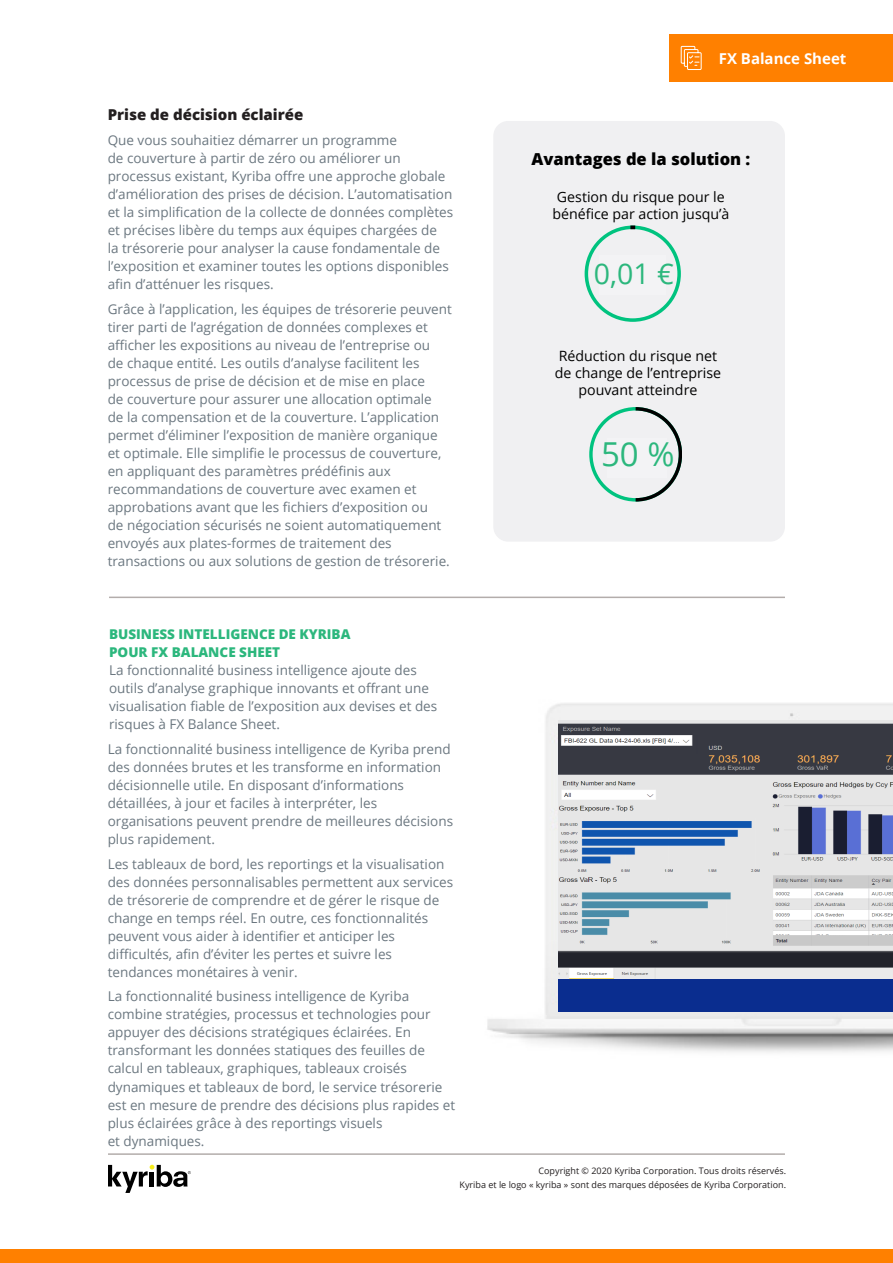
<style>
.page{position:relative;width:893px;height:1263px;background:#fff}
.page>*{position:absolute;margin:0;border:0;box-sizing:border-box;transform-origin:0 0}
.t1{font:33px "Open Sans";color:#2cb77d}
.t2{font:31.35px "Open Sans";color:#00c37f}
.t3{font:30.75px "Open Sans";color:#00c37f}
.t4{font:28.5px "Open Sans";color:#2cb77d}
.t5{font:800 16.5px "Open Sans";color:#000}
.t6{font:800 15px "Open Sans";color:#231f20}
.t7{font:700 15px "Open Sans";color:#fff}
.t8{font:14.25px/17.4px "Open Sans";color:#000;text-align:center}
.t9{font:13.5px/18px "Open Sans";color:#6b7780}
.t10{font:800 13.5px/18px "Open Sans";color:#2cb77d}
.t11{font:9px/13.8px "Open Sans";color:#231f20;text-align:right}
</style>
<div class="page">
<svg style="left:108px;top:1165px;width:83px;height:28px"></svg>
<img style="left:487px;top:703px;width:406px;height:350px">
<div style="left:0;top:1249px;width:893px;height:14px;background:#ff8000"></div>
<div style="left:669px;top:35px;width:224px;height:47px;background:#ff8000"></div>
<hr style="left:108px;top:1153px;width:677px;height:2px;background:#b3adab">
<svg style="left:680px;top:46px;width:22px;height:24px"></svg>
<div style="left:493px;top:121px;width:292px;height:421px;background:#f0f0f2;border-radius:15px"></div>
<div style="left:585px;top:226px;width:96px;height:96px;border:4px solid #00c37f;border-radius:50%"></div>
<svg style="left:630px;top:226px;width:5px;height:3px"></svg>
<svg style="left:589px;top:407px;width:92px;height:95px"></svg>
<hr style="left:109px;top:597px;width:676px;height:1px;background:#b3adab">
<div style="left:558px;top:720px;width:335px;height:291px;background:#0a2d8f"></div>
<img style="left:558px;top:720px;width:335px;height:258px">
<div style="left:607px;top:439px;width:59px;height:39px;background:#f3f3f5"></div>
<p class="t6" style="left:108px;top:104px;width:197px">Prise de décision éclairée</p>
<p class="t9" style="left:108px;top:131px;width:347px">Que vous souhaitiez démarrer un programme<br>de couverture à partir de zéro ou améliorer un processus existant, Kyriba offre une approche globale d’amélioration des prises de décision. L’automatisation et la simplification de la collecte de données complètes et précises libère du temps aux équipes chargées de<br>la trésorerie pour analyser la cause fondamentale de l’exposition et examiner toutes les options disponibles afin d’atténuer les risques.</p>
<p class="t9" style="left:108px;top:300px;width:346px">Grâce à l’application, les équipes de trésorerie peuvent tirer parti de l’agrégation de données complexes et afficher les expositions au niveau de l’entreprise ou<br>de chaque entité. Les outils d’analyse facilitent les processus de prise de décision et de mise en place<br>de couverture pour assurer une allocation optimale<br>de la compensation et de la couverture. L’application permet d’éliminer l’exposition de manière organique et optimale. Elle simplifie le processus de couverture, en appliquant des paramètres prédéfinis aux recommandations de couverture avec examen et approbations avant que les fichiers d’exposition ou<br>de négociation sécurisés ne soient automatiquement envoyés aux plates-formes de traitement des transactions ou aux solutions de gestion de trésorerie.</p>
<p class="t10" style="left:109px;top:625px;width:243px">BUSINESS INTELLIGENCE DE KYRIBA<br>POUR FX BALANCE SHEET</p>
<p class="t9" style="left:109px;top:661px;width:330px">La fonctionnalité business intelligence ajoute des outils d’analyse graphique innovants et offrant une visualisation fiable de l’exposition aux devises et des risques à FX Balance Sheet.</p>
<p class="t9" style="left:108px;top:740px;width:347px">La fonctionnalité business intelligence de Kyriba prend des données brutes et les transforme en information décisionnelle utile. En disposant d’informations détaillées, à jour et faciles à interpréter, les organisations peuvent prendre de meilleures décisions plus rapidement.</p>
<p class="t9" style="left:108px;top:854px;width:347px">Les tableaux de bord, les reportings et la visualisation des données personnalisables permettent aux services de trésorerie de comprendre et de gérer le risque de change en temps réel. En outre, ces fonctionnalités peuvent vous aider à identifier et anticiper les difficultés, afin d’éviter les pertes et suivre les tendances monétaires à venir.</p>
<p class="t9" style="left:108px;top:987px;width:349px">La fonctionnalité business intelligence de Kyriba combine stratégies, processus et technologies pour appuyer des décisions stratégiques éclairées. En transformant les données statiques des feuilles de calcul en tableaux, graphiques, tableaux croisés dynamiques et tableaux de bord, le service trésorerie est en mesure de prendre des décisions plus rapides et plus éclairées grâce à des reportings visuels<br>et dynamiques.</p>
<p class="t7" style="left:719px;top:48px;width:129px">FX Balance Sheet</p>
<p class="t5" style="left:531px;top:146px;width:220px">Avantages de la solution :</p>
<p class="t8" style="left:552px;top:187px;width:179px">Gestion du risque pour le bénéfice par action jusqu’à</p>
<p class="t2" style="left:599px;top:251px;width:70px">$0.01</p>
<p class="t4" style="left:594px;top:254px;width:82px">0,01 €</p>
<p class="t8" style="left:555px;top:346px;width:168px">Réduction du risque net de change de l’entreprise pouvant atteindre</p>
<p class="t1" style="left:601px;top:432px;width:75px">50 %</p>
<p class="t3" style="left:609px;top:432px;width:55px">50%</p>
<p class="t11" style="left:460px;top:1164px;width:328px">Copyright © 2020 Kyriba Corporation. Tous droits réservés.<br>Kyriba et le logo « kyriba » sont des marques déposées de Kyriba Corporation.</p>
</div>
